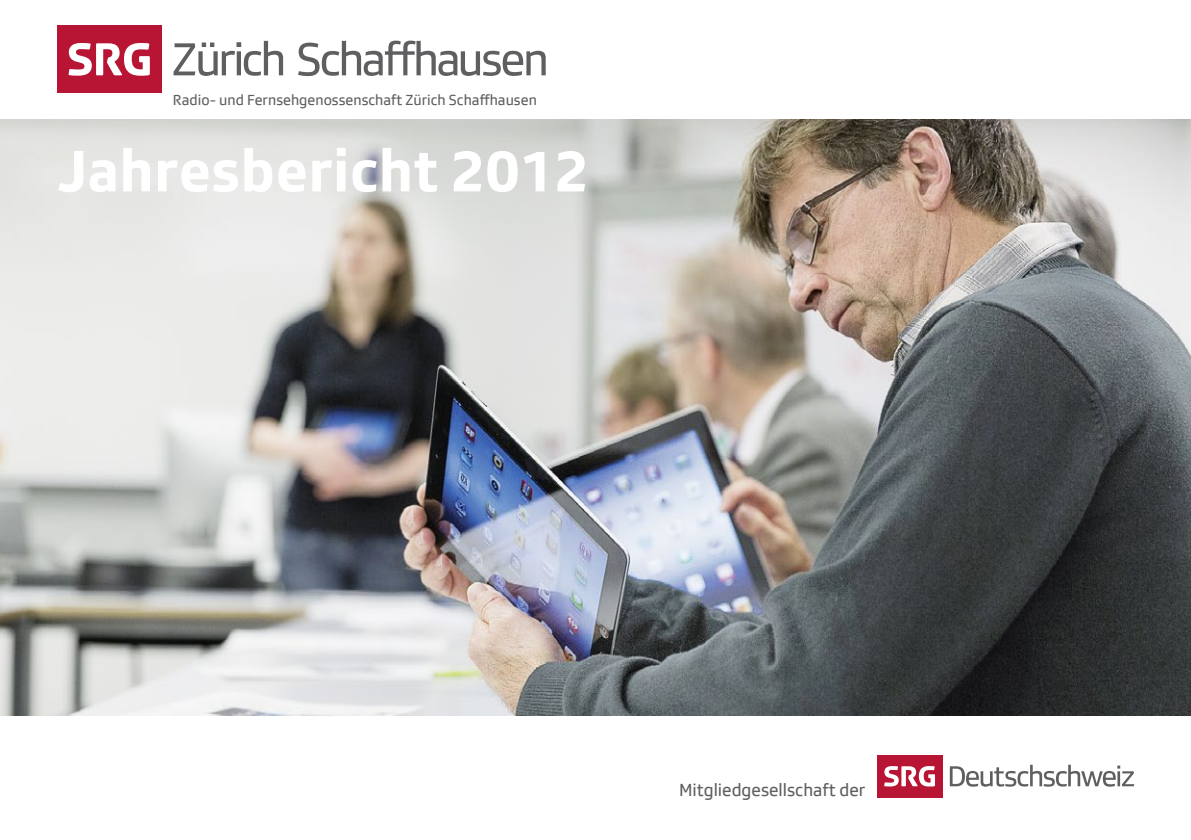
<style>
.page{position:relative;width:1191px;height:840px;background:#fff}
.page>*{position:absolute;margin:0;border:0;box-sizing:border-box;transform-origin:0 0}
.t1{font:700 60px "SRGSSR Type";color:#fff}
.t2{font:18px "SRGSSR Type";color:#5f5e61}
.t3{font:15px "SRGSSR Type";color:#5f5e61}
</style>
<div class="page">
<img style="left:0;top:119px;width:1191px;height:595px">
<svg style="left:173px;top:41px;width:110px;height:35px"></svg>
<svg style="left:298px;top:41px;width:247px;height:35px"></svg>
<div style="left:57px;top:26px;width:105px;height:67px;background:#b81434"></div>
<svg style="left:68px;top:43px;width:82px;height:33px"></svg>
<svg style="left:949px;top:764px;width:185px;height:22px"></svg>
<div style="left:876px;top:754px;width:66px;height:43px;background:#b81434"></div>
<svg style="left:884px;top:766px;width:51px;height:20px"></svg>
<p class="t3" style="left:173px;top:91px;width:365px">Radio- und Fernsehgenossenschaft Zürich Schaffhausen</p>
<h1 class="t1" style="left:57px;top:135px;width:534px">Jahresbericht 2012</h1>
<p class="t2" style="left:679px;top:779px;width:188px">Mitgliedgesellschaft der</p>
</div>
